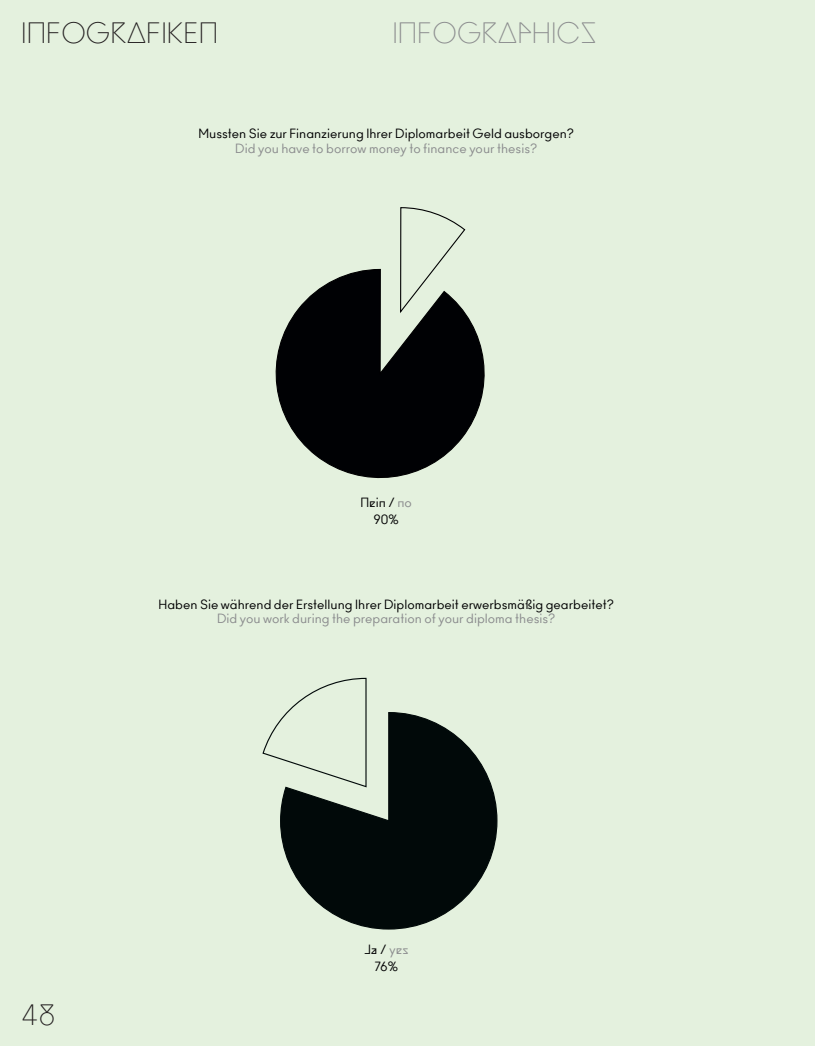
<style>
.page{position:relative;width:815px;height:1046px;background:#fff}
.page>*{position:absolute;margin:0;border:0;box-sizing:border-box;transform-origin:0 0}
.TITEL_22pt{font:300 27.5px "Ano Angular";color:#231f20}
.TITEL_22pt-2{font:300 27.5px "Ano Angular";color:#8b8c8e}
.INTRO{font:12.5px "Ano";color:#000001}
.INTRO-2{font:12.5px "Ano";color:#8b8c8e}
.INTRO-3{font:12.5px "Ano Angular";color:#000001}
.s1{color:#8b8c8e}
</style>
<div class="page">
<div style="left:0;top:0;width:815px;height:1045px;background:#e4f1de"></div>
<svg style="left:400px;top:207px;width:66px;height:61px"></svg>
<svg style="left:275px;top:268px;width:210px;height:211px"></svg>
<svg style="left:280px;top:712px;width:218px;height:218px"></svg>
<svg style="left:262px;top:677px;width:105px;height:111px"></svg>
<p class="TITEL_22pt" style="left:21px;top:17px;width:198px">INFOGRAFIKEN</p>
<p class="TITEL_22pt-2" style="left:392px;top:17px;width:206px">INFOGRAPHICS</p>
<p class="INTRO" style="left:198px;top:125px;width:377px">Mussten Sie zur Finanzierung Ihrer Diplomarbeit Geld ausborgen?</p>
<p class="INTRO-2" style="left:235px;top:140px;width:303px">Did you have to borrow money to finance your thesis?</p>
<p class="INTRO-3" style="left:360px;top:495px;width:53px">Nein / <span class="s1">no</span></p>
<p class="INTRO-3" style="left:374px;top:512px;width:27px">90%</p>
<p class="INTRO" style="left:159px;top:597px;width:457px">Haben Sie während der Erstellung Ihrer Diplomarbeit erwerbsmäßig gearbeitet?</p>
<p class="INTRO-2" style="left:217px;top:611px;width:340px">Did you work during the preparation of your diploma thesis?</p>
<h1 class="TITEL_22pt" style="left:21px;top:998px;width:35px">48</h1>
<p class="INTRO-3" style="left:364px;top:941px;width:46px">Ja / <span class="s1">yes</span></p>
<p class="INTRO-3" style="left:374px;top:958px;width:25px">76%</p>
</div>
